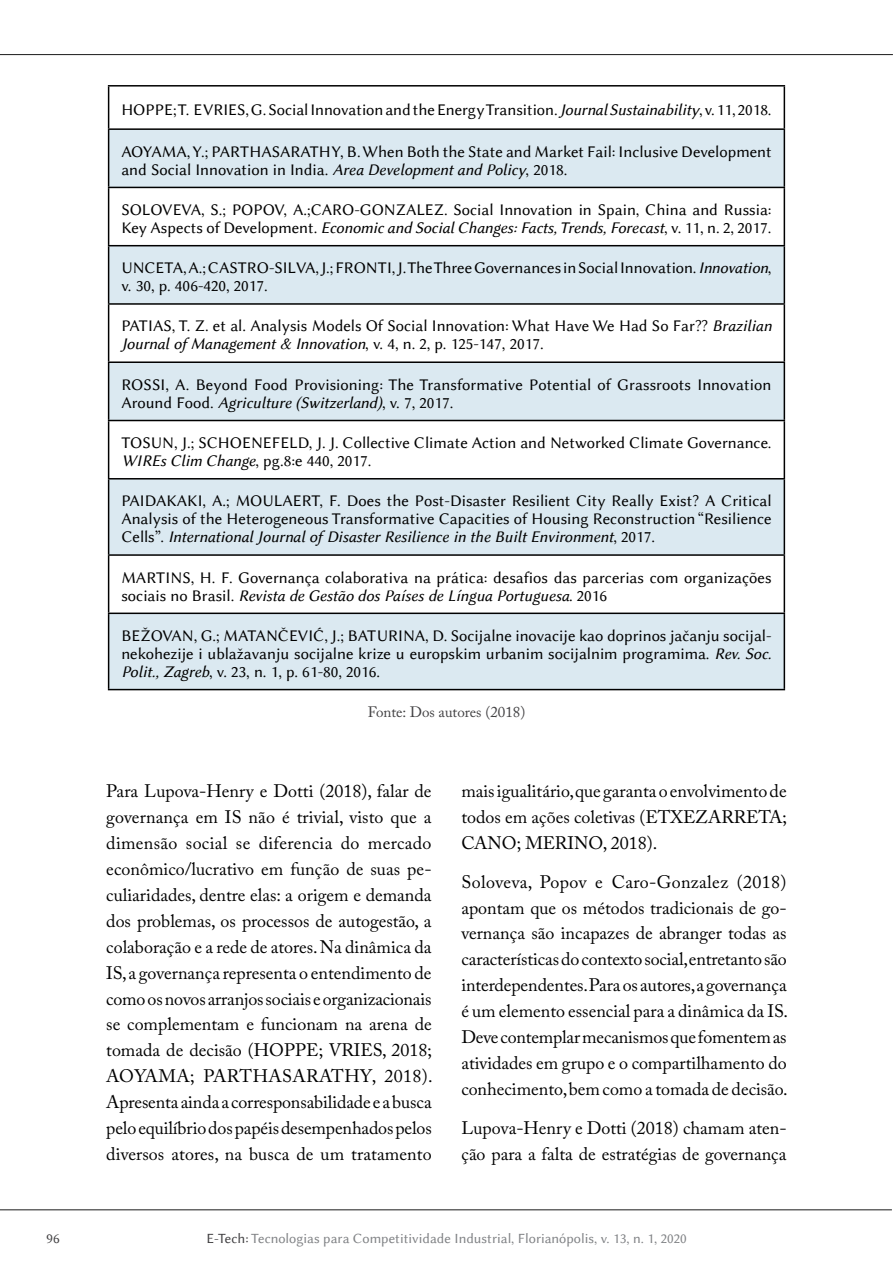
<style>
.page{position:relative;width:893px;height:1263px;background:#fff}
.page>*{position:absolute;margin:0;border:0;box-sizing:border-box;transform-origin:0 0}
.t1{font:18px/26px "Adobe Caslon Pro";color:#000;text-align:justify}
.t2{font:16.5px/18px "Lin Biolinum";color:#000}
.t3{font:16.5px "Lin Biolinum I";color:#000}
.t4{font:15px "Adobe Caslon Pro";color:#414042}
.t5{font:14.25px "Lin Biolinum";color:#808285}
.t6{font:14.25px "Lin Biolinum";color:#414042}
.s1{font-family:"Lin Biolinum I"}
.s2{font-family:"Lin Biolinum"}
.s3{color:#414042}
</style>
<div class="page">
<hr style="left:0;top:1209px;width:892px;height:1px;background:#1a1a1a">
<hr style="left:0;top:54px;width:893px;height:1px;background:#1a1a1a">
<svg style="left:109px;top:130px;width:675px;height:559px;fill:#dbe9f1"></svg>
<hr style="left:108px;top:87px;width:1px;height:41px;background:#000">
<hr style="left:784px;top:87px;width:1px;height:41px;background:#000">
<hr style="left:108px;top:128px;width:677px;height:2px;background:#000">
<hr style="left:108px;top:130px;width:1px;height:57px;background:#000">
<hr style="left:784px;top:130px;width:1px;height:57px;background:#000">
<hr style="left:108px;top:187px;width:677px;height:1px;background:#000">
<hr style="left:108px;top:188px;width:1px;height:57px;background:#000">
<hr style="left:784px;top:188px;width:1px;height:57px;background:#000">
<hr style="left:108px;top:245px;width:677px;height:1px;background:#000">
<hr style="left:108px;top:246px;width:1px;height:57px;background:#000">
<hr style="left:784px;top:246px;width:1px;height:57px;background:#000">
<hr style="left:108px;top:303px;width:677px;height:2px;background:#000">
<hr style="left:108px;top:305px;width:1px;height:56px;background:#000">
<hr style="left:784px;top:305px;width:1px;height:56px;background:#000">
<hr style="left:108px;top:361px;width:677px;height:2px;background:#000">
<hr style="left:108px;top:363px;width:1px;height:57px;background:#000">
<hr style="left:784px;top:363px;width:1px;height:57px;background:#000">
<hr style="left:108px;top:420px;width:677px;height:1px;background:#000">
<hr style="left:108px;top:421px;width:1px;height:57px;background:#000">
<hr style="left:784px;top:421px;width:1px;height:57px;background:#000">
<hr style="left:108px;top:478px;width:677px;height:1px;background:#000">
<hr style="left:108px;top:479px;width:1px;height:75px;background:#000">
<hr style="left:784px;top:479px;width:1px;height:75px;background:#000">
<hr style="left:108px;top:554px;width:677px;height:2px;background:#000">
<hr style="left:108px;top:556px;width:1px;height:56px;background:#000">
<hr style="left:784px;top:556px;width:1px;height:56px;background:#000">
<hr style="left:108px;top:612px;width:677px;height:2px;background:#000">
<hr style="left:108px;top:614px;width:1px;height:75px;background:#000">
<hr style="left:784px;top:614px;width:1px;height:75px;background:#000">
<hr style="left:108px;top:689px;width:677px;height:1px;background:#000">
<hr style="left:108px;top:85px;width:677px;height:2px;background:#000">
<p class="t2" style="left:121px;top:101px;width:652px">HOPPE; T. E VRIES, G. Social Innovation and the Energy Transition. <span class="s1">Journal Sustainability</span>, v. 11, 2018.</p>
<p class="t2" style="left:121px;top:142px;width:652px">AOYAMA, Y.; PARTHASARATHY, B. When Both the State and Market Fail: Inclusive Development and Social Innovation in India. <span class="s1">Area Development and Policy</span>, 2018.</p>
<p class="t2" style="left:121px;top:201px;width:652px">SOLOVEVA, S.; POPOV, A.;CARO-GONZALEZ. Social Innovation in Spain, China and Russia:</p>
<p class="t3" style="left:121px;top:218px;width:652px"><span class="s2">Key Aspects of Development.</span> Economic and Social Changes: Facts, Trends, Forecast<span class="s2">, v. 11, n. 2, 2017.</span></p>
<p class="t2" style="left:121px;top:259px;width:652px">UNCETA, A.; CASTRO-SILVA, J.; FRONTI, J. The Three Governances in Social Innovation. <span class="s1">Innovation</span>, v. 30, p. 406-420, 2017.</p>
<p class="t2" style="left:121px;top:317px;width:652px">PATIAS, T. Z. et al. Analysis Models Of Social Innovation: What Have We Had So Far?? <span class="s1">Brazilian</span></p>
<p class="t3" style="left:121px;top:335px;width:424px">Journal of Management &amp; Innovation<span class="s2">, v. 4, n. 2, p. 125-147, 2017.</span></p>
<p class="t2" style="left:121px;top:376px;width:651px">ROSSI, A. Beyond Food Provisioning: The Transformative Potential of Grassroots Innovation</p>
<p class="t3" style="left:121px;top:393px;width:334px"><span class="s2">Around Food.</span> Agriculture (Switzerland)<span class="s2">, v. 7, 2017.</span></p>
<p class="t2" style="left:121px;top:434px;width:652px">TOSUN, J.; SCHOENEFELD, J. J. Collective Climate Action and Networked Climate Governance.<br><span class="s1">WIREs Clim Change</span>, pg.8:e 440, 2017.</p>
<p class="t2" style="left:121px;top:492px;width:652px">PAIDAKAKI, A.; MOULAERT, F. Does the Post-Disaster Resilient City Really Exist? A Critical<br>Analysis of the Heterogeneous Transformative Capacities of Housing Reconstruction “Resilience</p>
<p class="t3" style="left:121px;top:527px;width:535px"><span class="s2">Cells”.</span> International Journal of Disaster Resilience in the Built Environment<span class="s2">, 2017.</span></p>
<p class="t2" style="left:121px;top:568px;width:652px">MARTINS, H. F. Governança colaborativa na prática: desafios das parcerias com organizações</p>
<p class="t3" style="left:121px;top:586px;width:487px"><span class="s2">sociais no Brasil.</span> Revista de Gestão dos Países de Língua Portuguesa<span class="s2">. 2016</span></p>
<p class="t2" style="left:121px;top:627px;width:652px;text-align:justify">BEŽOVAN, G.; MATANČEVIĆ, J.; BATURINA, D. Socijalne inovacije kao doprinos jačanju socijal&shy;nekohezije i ublažavanju socijalne krize u europskim urbanim socijalnim programima. <span class="s1">Rev. Soc.<br>Polit., Zagreb</span>, v. 23, n. 1, p. 61-80, 2016.</p>
<p class="t4" style="left:368px;top:703px;width:159px">Fonte: Dos autores (2018)</p>
<p class="t1" style="left:106px;top:778px;width:328px">Para Lupova-Henry e Dotti (2018), falar de governança em IS não é trivial, visto que a dimensão social se diferencia do mercado econômico/lucrativo em função de suas pe&shy;culiaridades, dentre elas: a origem e demanda dos problemas, os processos de autogestão, a colaboração e a rede de atores. Na dinâmica da IS, a governança representa o entendimento de como os novos arranjos sociais e organizacionais se complementam e funcionam na arena de tomada de decisão (HOPPE; VRIES, 2018; AOYAMA; PARTHASARATHY, 2018).<br>Apresenta ainda a corresponsabilidade e a busca pelo equilíbrio dos papéis desempenhados pelos diversos atores, na busca de um tratamento</p>
<p class="t1" style="left:461px;top:778px;width:327px">mais igualitário, que garanta o envolvimento de todos em ações coletivas (ETXEZARRETA; CANO; MERINO, 2018).</p>
<p class="t1" style="left:461px;top:868px;width:328px">Soloveva, Popov e Caro-Gonzalez (2018) apontam que os métodos tradicionais de go&shy;vernança são incapazes de abranger todas as características do contexto social, entretanto são interdependentes. Para os autores, a governança é um elemento essencial para a dinâmica da IS.<br>Deve contemplar mecanismos que fomentem as atividades em grupo e o compartilhamento do conhecimento, bem como a tomada de decisão.</p>
<p class="t1" style="left:461px;top:1114px;width:327px">Lupova-Henry e Dotti (2018) chamam aten&shy;ção para a falta de estratégias de governança</p>
<p class="t6" style="left:47px;top:1230px;width:15px">96</p>
<p class="t5" style="left:206px;top:1230px;width:482px"><span class="s3">E-Tech:</span> Tecnologias para Competitividade Industrial, Florianópolis, v. 13, n. 1, 2020</p>
</div>
